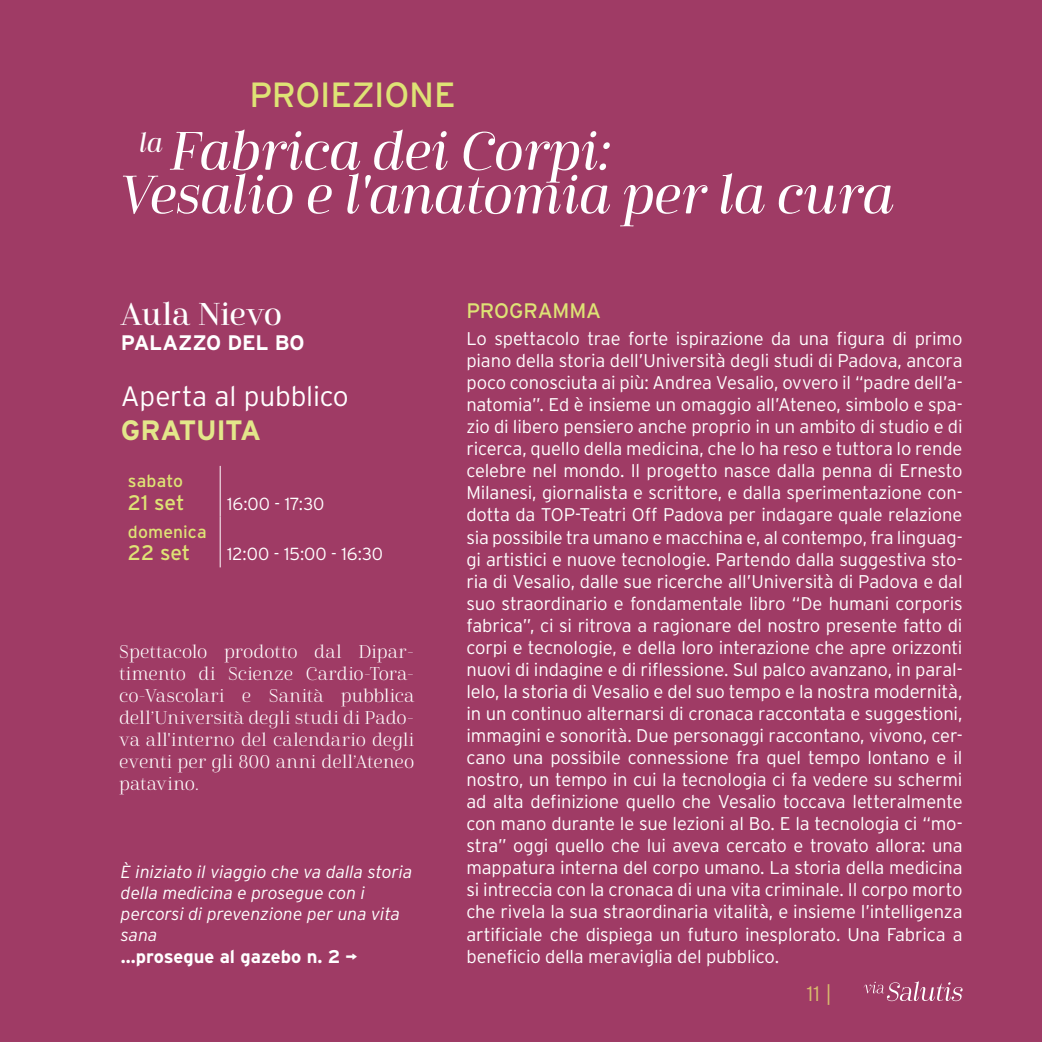
<style>
.page{position:relative;width:1042px;height:1042px;background:#9f3b65}
.page>*{position:absolute;margin:0;border:0;box-sizing:border-box;transform-origin:0 0}
.t1{font:53.73px "Cabrito Didone Nor Med It";letter-spacing:-.01em;color:#fff}
.t2{font:35px "Interstate";letter-spacing:-.005em;color:#dee375}
.t3{font:31.5px "Cabrito Didone Nor Med";letter-spacing:-.02em;color:#fff}
.t4{font:300 28px "Interstate";letter-spacing:-.005em;color:#fff}
.t5{font:700 28px "Interstate";letter-spacing:-.015em;color:#e3e78a}
.t6{font:26.95px "Cabrito Didone Nor Med It";color:#fff}
.t7{font:21px "Interstate";letter-spacing:-.005em;color:#dee375}
.t8{font:700 21px "Interstate";letter-spacing:-.01em;color:#fff}
.t9{font:300 21px "Interstate";color:#d7ba6d}
.t10{font:300 18.38px/22.1px "Interstate";letter-spacing:-.01em;color:#fff;text-align:justify}
.t11{font:18.38px/22.1px "Cabrito Didone Nor Boo";letter-spacing:.005em;color:#fff;text-align:justify}
.t12{font:700 18.38px "Interstate";color:#fff}
.t13{font:italic 300 17.5px/21px "Interstate";color:#fff}
.t14{font:300 17.5px "Interstate";color:#fff}
.t15{font:17.5px "Interstate";letter-spacing:.005em;color:#dee375}
</style>
<div class="page">
<hr style="left:220px;top:466px;width:1px;height:51px;background:#fff">
<hr style="left:220px;top:517px;width:1px;height:50px;background:#fff">
<svg style="left:863px;top:981px;width:100px;height:20px"></svg>
<p class="t2" style="left:249px;top:75px;width:208px">PROIEZIONE</p>
<p class="t1" style="left:170px;top:120px;width:443px">Fabrica dei Corpi:</p>
<p class="t6" style="left:139px;top:126px;width:25px">la</p>
<p class="t1" style="left:119px;top:164px;width:776px">Vesalio e l'anatomia per la cura</p>
<p class="t3" style="left:121px;top:296px;width:163px">Aula Nievo</p>
<p class="t8" style="left:121px;top:331px;width:185px">PALAZZO DEL BO</p>
<p class="t4" style="left:121px;top:380px;width:229px">Aperta al pubblico</p>
<p class="t5" style="left:121px;top:414px;width:142px">GRATUITA</p>
<p class="t15" style="left:128px;top:471px;width:57px">sabato</p>
<p class="t7" style="left:128px;top:490px;width:58px">21 set</p>
<p class="t14" style="left:227px;top:494px;width:99px">16:00 - 17:30</p>
<p class="t15" style="left:128px;top:522px;width:80px">domenica</p>
<p class="t7" style="left:128px;top:541px;width:64px">22 set</p>
<p class="t14" style="left:227px;top:544px;width:157px">12:00 - 15:00 - 16:30</p>
<p class="t11" style="left:119px;top:640px;width:297px">Spettacolo prodotto dal Dipar&shy;timento di Scienze Cardio-Tora&shy;co-Vascolari e Sanità pubblica dell’Università degli studi di Pado&shy;va all'interno del calendario degli eventi per gli 800 anni dell’Ateneo patavino.</p>
<p class="t13" style="left:121px;top:861px;width:293px">È iniziato il viaggio che va dalla storia della medicina e prosegue con i percorsi di prevenzione per una vita sana</p>
<p class="t12" style="left:121px;top:946px;width:238px">...prosegue al gazebo n. 2 →</p>
<p class="t7" style="left:466px;top:299px;width:136px">PROGRAMMA</p>
<p class="t10" style="left:466px;top:327px;width:498px">Lo spettacolo trae forte ispirazione da una figura di primo piano della storia dell’Università degli studi di Padova, ancora poco conosciuta ai più: Andrea Vesalio, ovvero il “padre dell’a&shy;natomia”. Ed è insieme un omaggio all’Ateneo, simbolo e spa&shy;zio di libero pensiero anche proprio in un ambito di studio e di ricerca, quello della medicina, che lo ha reso e tuttora lo rende celebre nel mondo. Il progetto nasce dalla penna di Ernesto Milanesi, giornalista e scrittore, e dalla sperimentazione con&shy;dotta da TOP-Teatri Off Padova per indagare quale relazione sia possibile tra umano e macchina e, al contempo, fra linguag&shy;gi artistici e nuove tecnologie. Partendo dalla suggestiva sto&shy;ria di Vesalio, dalle sue ricerche all’Università di Padova e dal suo straordinario e fondamentale libro “De humani corporis fabrica”, ci si ritrova a ragionare del nostro presente fatto di corpi e tecnologie, e della loro interazione che apre orizzonti nuovi di indagine e di riflessione. Sul palco avanzano, in paral&shy;lelo, la storia di Vesalio e del suo tempo e la nostra modernità, in un continuo alternarsi di cronaca raccontata e suggestioni, immagini e sonorità. Due personaggi raccontano, vivono, cer&shy;cano una possibile connessione fra quel tempo lontano e il nostro, un tempo in cui la tecnologia ci fa vedere su schermi ad alta definizione quello che Vesalio toccava letteralmente con mano durante le sue lezioni al Bo. E la tecnologia ci “mo&shy;stra” oggi quello che lui aveva cercato e trovato allora: una mappatura interna del corpo umano. La storia della medicina si intreccia con la cronaca di una vita criminale. Il corpo morto che rivela la sua straordinaria vitalità, e insieme l’intelligenza artificiale che dispiega un futuro inesplorato. Una Fabrica a beneficio della meraviglia del pubblico.</p>
<p class="t9" style="left:807px;top:981px;width:27px">11 |</p>
</div>
